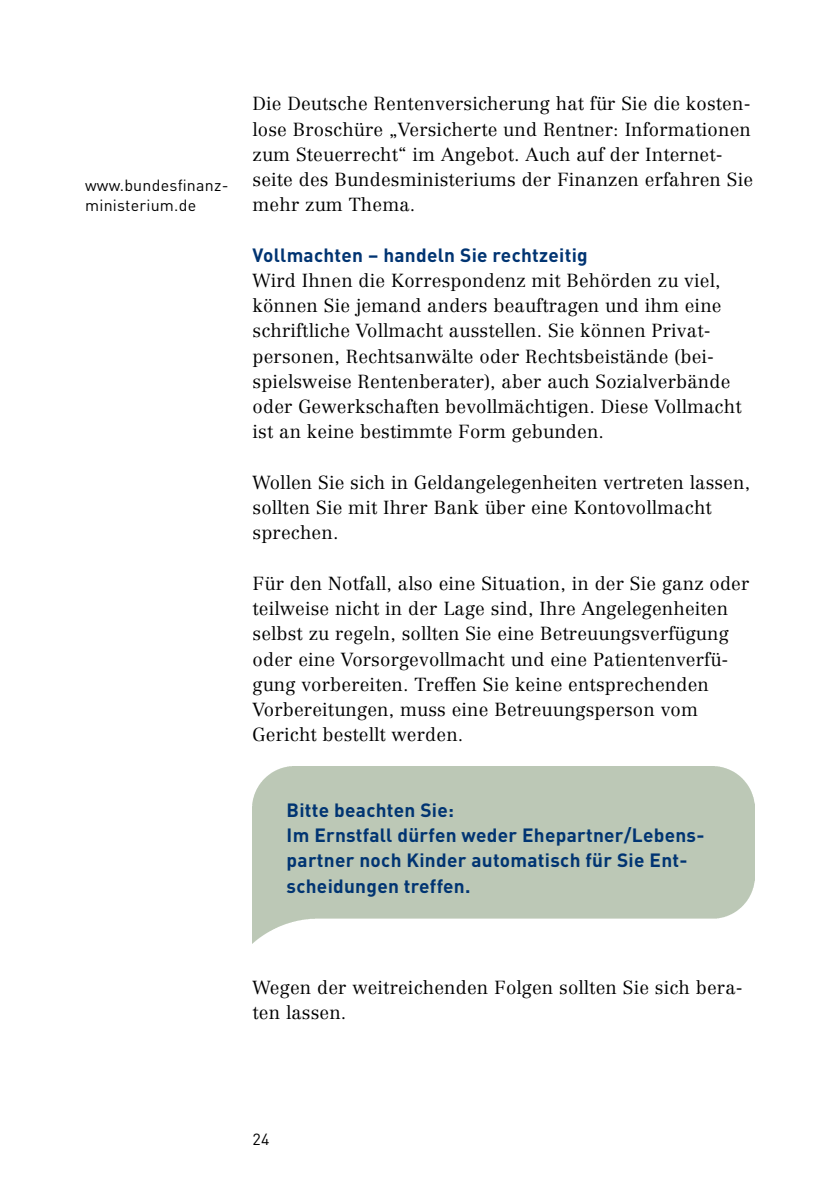
<style>
.page{position:relative;width:840px;height:1191px;background:#fff}
.page>*{position:absolute;margin:0;border:0;box-sizing:border-box;transform-origin:0 0}
.t1{font:700 19px/25.2px "DIN";letter-spacing:.015em;color:#003472}
.t2{font:300 18.6px/25.2px "Centennial LT Pro";letter-spacing:.01em;color:#000}
.t3{font:16px/20.2px "DIN";letter-spacing:.015em;color:#000}
</style>
<div class="page">
<p class="t3" style="left:85px;top:175px;width:145px">www.bundesfinanz&shy;ministerium.de</p>
<p class="t2" style="left:252px;top:91px;width:502px">Die Deutsche Rentenversicherung hat für Sie die kosten&shy;lose Broschüre „Versicherte und Rentner: Informationen zum Steuerrecht“ im Angebot. Auch auf der Internet&shy;seite des Bundesministeriums der Finanzen erfahren Sie mehr zum Thema.</p>
<h3 class="t1" style="left:252px;top:241px;width:336px">Vollmachten – handeln Sie rechtzeitig</h3>
<p class="t2" style="left:252px;top:268px;width:490px">Wird Ihnen die Korrespondenz mit Behörden zu viel, können Sie jemand anders beauftragen und ihm eine schriftliche Vollmacht ausstellen. Sie können Privat&shy;personen, Rechtsanwälte oder Rechtsbeistände (bei&shy;spielsweise Rentenberater), aber auch Sozialverbände oder Gewerkschaften bevollmächtigen. Diese Vollmacht ist an keine bestimmte Form gebunden.</p>
<p class="t2" style="left:252px;top:469px;width:499px">Wollen Sie sich in Geldangelegenheiten vertreten lassen, sollten Sie mit Ihrer Bank über eine Kontovollmacht sprechen.</p>
<p class="t2" style="left:252px;top:570px;width:498px">Für den Notfall, also eine Situation, in der Sie ganz oder teilweise nicht in der Lage sind, Ihre Angelegenheiten selbst zu regeln, sollten Sie eine Betreuungsverfügung oder eine Vorsorgevollmacht und eine Patientenverfü&shy;gung vorbereiten. Treffen Sie keine entsprechenden Vorbereitungen, muss eine Betreuungsperson vom Gericht bestellt werden.</p>
<p class="t1" style="left:286px;top:796px;width:169px">Bitte beachten Sie:</p>
<p class="t1" style="left:286px;top:822px;width:419px">Im Ernstfall dürfen weder Ehepartner/Lebens&shy;partner noch Kinder automatisch für Sie Ent&shy;scheidungen treffen.</p>
<p class="t2" style="left:252px;top:974px;width:491px">Wegen der weitreichenden Folgen sollten Sie sich bera&shy;ten lassen.</p>
<p class="t3" style="left:252px;top:1128px;width:18px">24</p>
</div>
